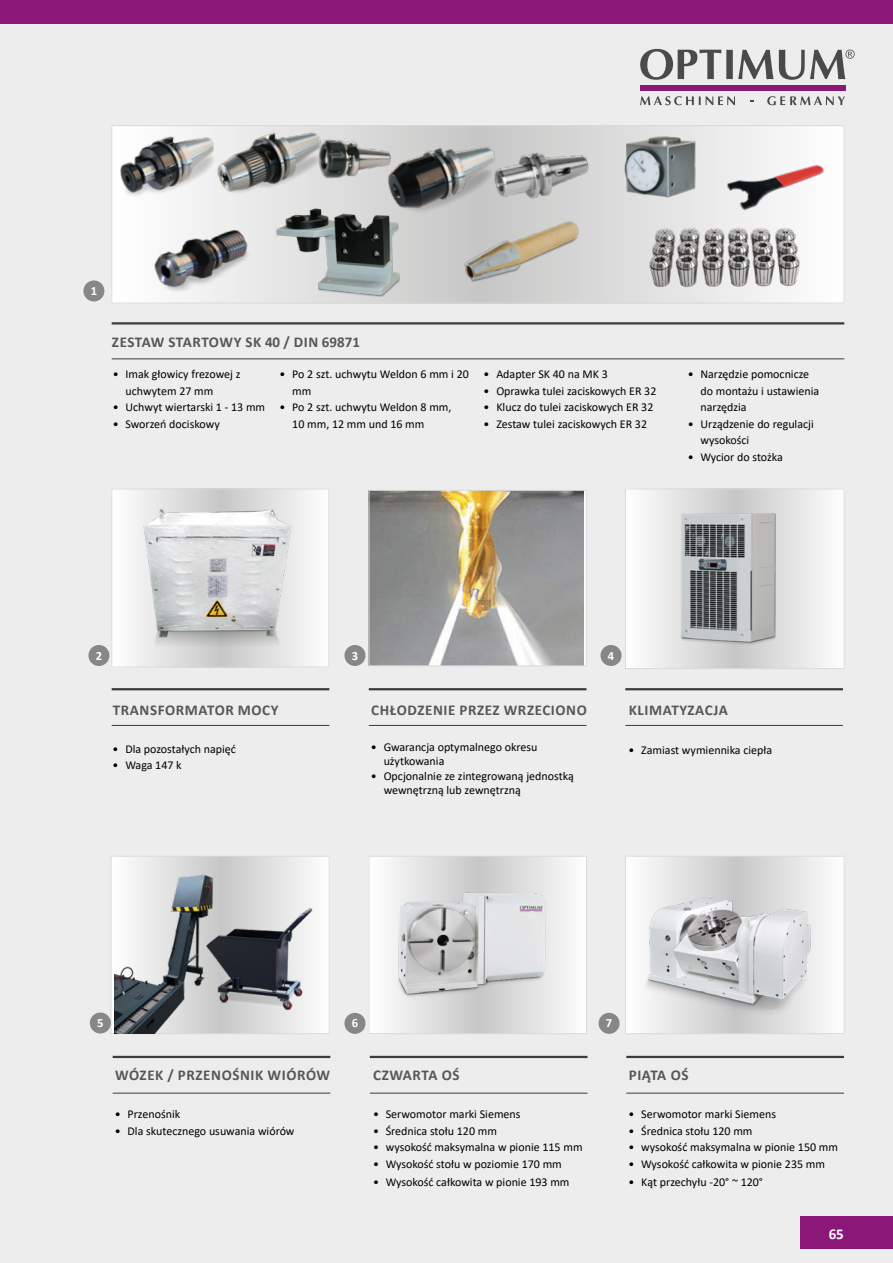
<style>
.page{position:relative;width:893px;height:1263px;background:#fff}
.page>*{position:absolute;margin:0;border:0;box-sizing:border-box;transform-origin:0 0}
.t1{font:700 15px "Calibri";letter-spacing:.04em;color:#575756}
.t2{font:700 15px "Calibri";color:#fff}
.t3{font:700 12.6px "Calibri";color:#fff}
.t4{font:12px/16.5px "Calibri";color:#000}
</style>
<div class="page">
<div style="left:0;top:10px;width:893px;height:1253px;background:#ededed"></div>
<hr style="left:369px;top:688px;width:217px;height:2px;background:#3c3c3b">
<hr style="left:369px;top:725px;width:217px;height:1px;background:#3c3c3b">
<hr style="left:625px;top:688px;width:218px;height:2px;background:#3c3c3b">
<hr style="left:625px;top:725px;width:218px;height:1px;background:#3c3c3b">
<hr style="left:112px;top:688px;width:217px;height:2px;background:#3c3c3b">
<hr style="left:112px;top:725px;width:217px;height:1px;background:#3c3c3b">
<hr style="left:370px;top:1056px;width:217px;height:2px;background:#3c3c3b">
<hr style="left:370px;top:1093px;width:217px;height:1px;background:#3c3c3b">
<hr style="left:626px;top:1056px;width:218px;height:2px;background:#3c3c3b">
<hr style="left:626px;top:1093px;width:218px;height:1px;background:#3c3c3b">
<hr style="left:113px;top:1056px;width:217px;height:2px;background:#3c3c3b">
<hr style="left:113px;top:1093px;width:217px;height:1px;background:#3c3c3b">
<svg style="left:640px;top:49px;width:133px;height:31px"></svg>
<div style="left:640px;top:86px;width:205px;height:5px;background:#8b1878"></div>
<svg style="left:640px;top:96px;width:95px;height:9px"></svg>
<svg style="left:767px;top:96px;width:78px;height:9px"></svg>
<svg style="left:779px;top:50px;width:76px;height:30px"></svg>
<div style="left:0;top:0;width:893px;height:23px;background:#8b1878"></div>
<div style="left:800px;top:1216px;width:93px;height:33px;background:#8b1878"></div>
<hr style="left:112px;top:358px;width:732px;height:1px;background:#3c3c3b">
<hr style="left:112px;top:322px;width:732px;height:2px;background:#3c3c3b">
<img style="left:371px;top:492px;width:213px;height:172px">
<div style="left:369px;top:490px;width:217px;height:176px;border:1px solid #dadada"></div>
<svg style="left:371px;top:858px;width:214px;height:174px"></svg>
<img style="left:396px;top:887px;width:153px;height:116px">
<div style="left:369px;top:856px;width:218px;height:178px;border:1px solid #dadada"></div>
<svg style="left:627px;top:858px;width:215px;height:174px"></svg>
<img style="left:639px;top:890px;width:178px;height:125px">
<div style="left:625px;top:856px;width:219px;height:178px;border:1px solid #dadada"></div>
<svg style="left:627px;top:491px;width:215px;height:176px"></svg>
<img style="left:671px;top:504px;width:111px;height:146px">
<div style="left:625px;top:489px;width:219px;height:180px;border:1px solid #dadada"></div>
<svg style="left:113px;top:858px;width:214px;height:174px"></svg>
<div style="left:111px;top:856px;width:218px;height:178px;border:1px solid #dadada"></div>
<img style="left:114px;top:872px;width:110px;height:161px">
<img style="left:204px;top:908px;width:113px;height:108px">
<svg style="left:114px;top:491px;width:213px;height:174px"></svg>
<img style="left:132px;top:504px;width:162px;height:151px">
<div style="left:112px;top:489px;width:217px;height:178px;border:1px solid #dadada"></div>
<svg style="left:114px;top:127px;width:728px;height:174px"></svg>
<div style="left:112px;top:125px;width:732px;height:178px;border:1px solid #dadada"></div>
<img style="left:634px;top:214px;width:183px;height:83px">
<img style="left:453px;top:214px;width:140px;height:83px">
<img style="left:503px;top:143px;width:104px;height:71px">
<img style="left:335px;top:130px;width:40px;height:55px">
<img style="left:112px;top:125px;width:113px;height:87px">
<img style="left:258px;top:185px;width:185px;height:112px">
<img style="left:718px;top:134px;width:111px;height:97px">
<img style="left:140px;top:219px;width:112px;height:78px">
<img style="left:205px;top:128px;width:130px;height:82px">
<img style="left:375px;top:125px;width:128px;height:110px">
<img style="left:614px;top:125px;width:94px;height:88px">
<div style="left:90px;top:1012px;width:21px;height:21px;background:#878787;border-radius:50%"></div>
<div style="left:344px;top:1013px;width:21px;height:21px;background:#878787;border-radius:50%"></div>
<div style="left:599px;top:1013px;width:21px;height:21px;background:#878787;border-radius:50%"></div>
<div style="left:88px;top:645px;width:21px;height:21px;background:#878787;border-radius:50%"></div>
<div style="left:344px;top:645px;width:21px;height:21px;background:#878787;border-radius:50%"></div>
<div style="left:600px;top:645px;width:21px;height:21px;background:#878787;border-radius:50%"></div>
<div style="left:83px;top:280px;width:21px;height:21px;background:#878787;border-radius:50%"></div>
<p class="t3" style="left:91px;top:282px;width:8px">1</p>
<p class="t1" style="left:112px;top:331px;width:250px">ZESTAW STARTOWY SK 40 / DIN 69871</p>
<p class="t4" style="left:125px;top:365px;width:117px;text-indent:-13px">• Imak głowicy frezowej z uchwytem 27 mm</p>
<p class="t4" style="left:113px;top:398px;width:154px">• Uchwyt wiertarski 1 - 13 mm</p>
<p class="t4" style="left:113px;top:415px;width:109px">• Sworzeń dociskowy</p>
<p class="t4" style="left:292px;top:365px;width:178px;text-indent:-13px">• Po 2 szt. uchwytu Weldon 6 mm i 20 mm</p>
<p class="t4" style="left:292px;top:398px;width:161px;text-indent:-13px">• Po 2 szt. uchwytu Weldon 8 mm,<br>10 mm, 12 mm und 16 mm</p>
<p class="t4" style="left:484px;top:365px;width:126px">• Adapter SK 40 na MK 3</p>
<p class="t4" style="left:484px;top:382px;width:174px">• Oprawka tulei zaciskowych ER 32</p>
<p class="t4" style="left:484px;top:398px;width:171px">• Klucz do tulei zaciskowych ER 32</p>
<p class="t4" style="left:484px;top:415px;width:165px">• Zestaw tulei zaciskowych ER 32</p>
<p class="t4" style="left:700px;top:365px;width:120px;text-indent:-13px">• Narzędzie pomocnicze do montażu i ustawienia narzędzia</p>
<p class="t4" style="left:700px;top:415px;width:115px;text-indent:-13px">• Urządzenie do regulacji wysokości</p>
<p class="t4" style="left:688px;top:448px;width:97px">• Wycior do stożka</p>
<p class="t3" style="left:96px;top:646px;width:8px">2</p>
<p class="t3" style="left:352px;top:646px;width:8px">3</p>
<p class="t3" style="left:608px;top:646px;width:8px">4</p>
<p class="t1" style="left:113px;top:700px;width:167px">TRANSFORMATOR MOCY</p>
<p class="t4" style="left:113px;top:740px;width:125px">• Dla pozostałych napięć</p>
<p class="t4" style="left:113px;top:757px;width:71px">• Waga 147 k</p>
<p class="t1" style="left:371px;top:700px;width:217px">CHŁODZENIE PRZEZ WRZECIONO</p>
<p class="t4" style="left:384px;top:739px;width:155px;line-height:14.4px;text-indent:-13px">• Gwarancja optymalnego okresu użytkowania</p>
<p class="t4" style="left:384px;top:768px;width:192px;line-height:14.4px;text-indent:-13px">• Opcjonalnie ze zintegrowaną jednostką wewnętrzną lub zewnętrzną</p>
<p class="t1" style="left:629px;top:700px;width:100px">KLIMATYZACJA</p>
<p class="t4" style="left:628px;top:742px;width:145px">• Zamiast wymiennika ciepła</p>
<p class="t3" style="left:97px;top:1014px;width:8px">5</p>
<p class="t3" style="left:352px;top:1014px;width:8px">6</p>
<p class="t3" style="left:606px;top:1014px;width:8px">7</p>
<p class="t1" style="left:115px;top:1065px;width:217px">WÓZEK / PRZENOŚNIK WIÓRÓW</p>
<p class="t4" style="left:115px;top:1105px;width:67px">• Przenośnik</p>
<p class="t4" style="left:115px;top:1122px;width:181px">• Dla skutecznego usuwania wiórów</p>
<p class="t1" style="left:373px;top:1065px;width:88px">CZWARTA OŚ</p>
<p class="t4" style="left:373px;top:1105px;width:149px">• Serwomotor marki Siemens</p>
<p class="t4" style="left:373px;top:1122px;width:125px">• Średnica stołu 120 mm</p>
<p class="t4" style="left:373px;top:1138px;width:211px">• wysokość maksymalna w pionie 115 mm</p>
<p class="t4" style="left:373px;top:1155px;width:190px">• Wysokość stołu w poziomie 170 mm</p>
<p class="t4" style="left:373px;top:1173px;width:198px">• Wysokość całkowita w pionie 193 mm</p>
<p class="t1" style="left:629px;top:1065px;width:61px">PIĄTA OŚ</p>
<p class="t4" style="left:628px;top:1105px;width:149px">• Serwomotor marki Siemens</p>
<p class="t4" style="left:628px;top:1122px;width:125px">• Średnica stołu 120 mm</p>
<p class="t4" style="left:628px;top:1138px;width:211px">• wysokość maksymalna w pionie 150 mm</p>
<p class="t4" style="left:628px;top:1155px;width:198px">• Wysokość całkowita w pionie 235 mm</p>
<p class="t4" style="left:628px;top:1173px;width:136px">• Kąt przechyłu -20° ~ 120°</p>
<p class="t2" style="left:829px;top:1224px;width:17px">65</p>
</div>
